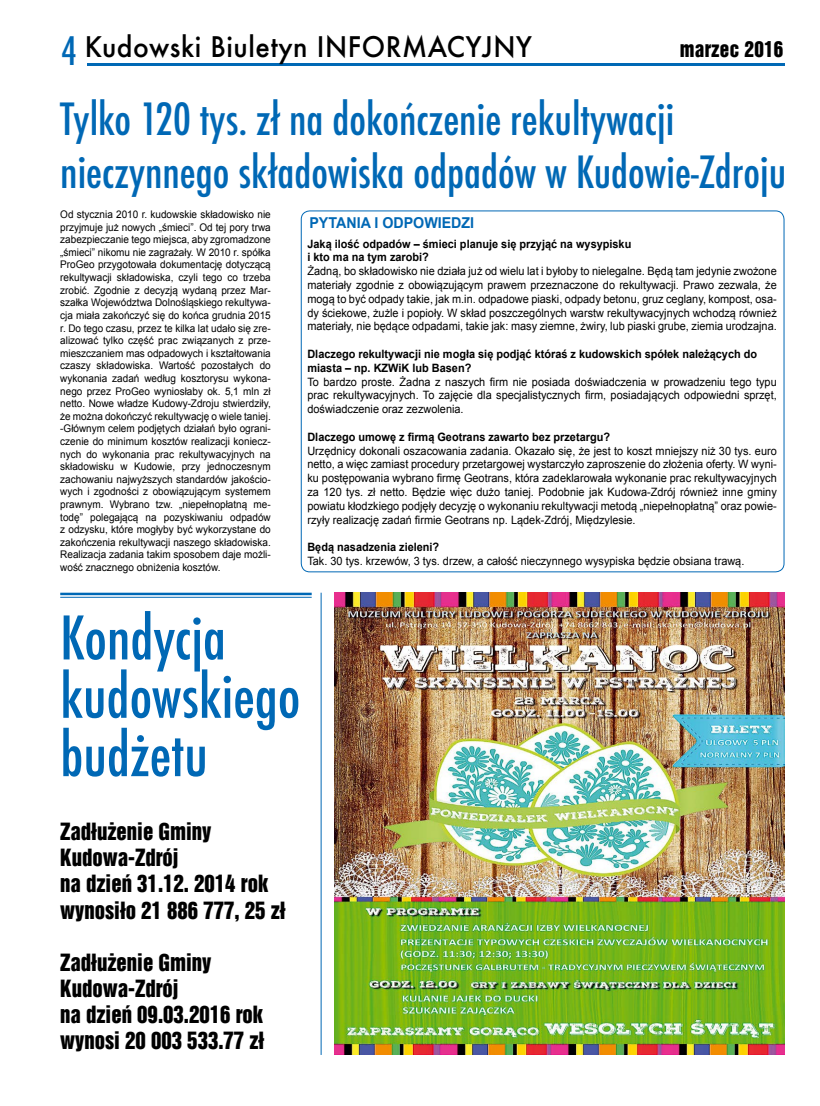
<style>
.page{position:relative;width:820px;height:1106px;background:#fff}
.page>*{position:absolute;margin:0;border:0;box-sizing:border-box;transform-origin:0 0}
.t1{font:500 condensed 58.3px/58.3px "Futura";color:#0068b5}
.t2{font:500 condensed 43.1px/52.7px "Futura";color:#0068b5}
.t3{font:500 27.6px "Futura";letter-spacing:.02em;color:#000;scale:.95 1}
.t4{font:21.8px/26.1px "Switzerland Inserat";color:#000;scale:.95 1}
.t5{font:20px "Switzerland Inserat";letter-spacing:.015em;color:#000;scale:.95 1}
.t6{font:700 15px "Arial";color:#0068b5;scale:.95 1}
.t7{font:11.5px/13.8px "Arial";color:#000;text-align:justify;scale:.95 1}
.t8{font:700 11.5px/13.8px "Arial";color:#000;scale:.95 1}
.t9{font:10.5px/12.6px "Arial";color:#000;text-align:justify;scale:.95 1}
.s1{font-stretch:condensed;font-size:38.1px;color:#0068b5}
</style>
<div class="page">
<hr style="left:86px;top:63px;width:698px;height:3px;background:#0068b5">
<hr style="left:60px;top:592px;width:251px;height:3px;background:#0068b5">
<hr style="left:60px;top:597px;width:251px;height:1px;background:#0068b5">
<img style="left:334px;top:592px;width:450px;height:462px">
<hr style="left:320px;top:592px;width:1px;height:462px;background:#0068b5">
<h3 class="t3" style="left:61px;top:27px;width:497px"><span class="s1">4</span> Kudowski Biuletyn INFORMACYJNY</h3>
<h3 class="t5" style="left:679px;top:36px;width:111px">marzec 2016</h3>
<h2 class="t2" style="left:60px;top:93px;width:727px">Tylko 120 tys. zł na dokończenie rekultywacji nieczynnego składowiska odpadów w Kudowie-Zdroju</h2>
<p class="t9" style="left:60px;top:208px;width:223px">Od stycznia 2010 r. kudowskie składowisko nie przyjmuje już nowych „śmieci”. Od tej pory trwa zabezpieczanie tego miejsca, aby zgromadzone „śmieci” nikomu nie zagrażały. W 2010 r. spółka ProGeo przygotowała dokumentację dotyczącą rekultywacji składowiska, czyli tego co trzeba zrobić. Zgodnie z decyzją wydaną przez Mar&shy;szałka Województwa Dolnośląskiego rekultywa&shy;cja miała zakończyć się do końca grudnia 2015 r. Do tego czasu, przez te kilka lat udało się zre&shy;alizować tylko część prac związanych z prze&shy;mieszczaniem mas odpadowych i kształtowania czaszy składowiska. Wartość pozostałych do wykonania zadań według kosztorysu wykona&shy;nego przez ProGeo wyniosłaby ok. 5,1 mln zł netto. Nowe władze Kudowy-Zdroju stwierdziły, że można dokończyć rekultywację o wiele taniej. -Głównym celem podjętych działań było ograni&shy;czenie do minimum kosztów realizacji koniecz&shy;nych do wykonania prac rekultywacyjnych na składowisku w Kudowie, przy jednoczesnym zachowaniu najwyższych standardów jakościo&shy;wych i zgodności z obowiązującym systemem prawnym. Wybrano tzw. „niepełnopłatną me&shy;todę” polegającą na pozyskiwaniu odpadów z odzysku, które mogłyby być wykorzystane do zakończenia rekultywacji naszego składowiska.<br>Realizacja zadania takim sposobem daje możli&shy;wość znacznego obniżenia kosztów.</p>
<h3 class="t6" style="left:309px;top:213px;width:175px">PYTANIA I ODPOWIEDZI</h3>
<p class="t8" style="left:307px;top:237px;width:342px">Jaką ilość odpadów – śmieci planuje się przyjąć na wysypisku i kto ma na tym zarobi?</p>
<p class="t7" style="left:307px;top:264px;width:495px">Żadną, bo składowisko nie działa już od wielu lat i byłoby to nielegalne. Będą tam jedynie zwożone materiały zgodnie z obowiązującym prawem przeznaczone do rekultywacji. Prawo zezwala, że mogą to być odpady takie, jak m.in. odpadowe piaski, odpady betonu, gruz ceglany, kompost, osa&shy;dy ściekowe, żużle i popioły. W skład poszczególnych warstw rekultywacyjnych wchodzą również materiały, nie będące odpadami, takie jak: masy ziemne, żwiry, lub piaski grube, ziemia urodzajna.</p>
<p class="t8" style="left:307px;top:347px;width:474px">Dlaczego rekultywacji nie mogła się podjąć któraś z kudowskich spółek należących do miasta – np. KZWiK lub Basen?</p>
<p class="t7" style="left:307px;top:375px;width:495px">To bardzo proste. Żadna z naszych firm nie posiada doświadczenia w prowadzeniu tego typu prac rekultywacyjnych. To zajęcie dla specjalistycznych firm, posiadających odpowiedni sprzęt, doświadczenie oraz zezwolenia.</p>
<p class="t8" style="left:307px;top:430px;width:320px">Dlaczego umowę z firmą Geotrans zawarto bez przetargu?</p>
<p class="t7" style="left:307px;top:444px;width:495px">Urzędnicy dokonali oszacowania zadania. Okazało się, że jest to koszt mniejszy niż 30 tys. euro netto, a więc zamiast procedury przetargowej wystarczyło zaproszenie do złożenia oferty. W wyni&shy;ku postępowania wybrano firmę Geotrans, która zadeklarowała wykonanie prac rekultywacyjnych za 120 tys. zł netto. Będzie więc dużo taniej. Podobnie jak Kudowa-Zdrój również inne gminy powiatu kłodzkiego podjęły decyzję o wykonaniu rekultywacji metodą „niepełnopłatną” oraz powie&shy;rzyły realizację zadań firmie Geotrans np. Lądek-Zdrój, Międzylesie.</p>
<p class="t8" style="left:307px;top:540px;width:140px">Będą nasadzenia zieleni?</p>
<p class="t7" style="left:307px;top:554px;width:461px">Tak. 30 tys. krzewów, 3 tys. drzew, a całość nieczynnego wysypiska będzie obsiana trawą.</p>
<h1 class="t1" style="left:60px;top:609px;width:241px">Kondycja kudowskiego budżetu</h1>
<h3 class="t4" style="left:60px;top:818px;width:239px">Zadłużenie Gminy<br>Kudowa-Zdrój<br>na dzień 31.12. 2014 rok wynosiło 21 886 777, 25 zł</h3>
<h3 class="t4" style="left:60px;top:949px;width:216px">Zadłużenie Gminy<br>Kudowa-Zdrój<br>na dzień 09.03.2016 rok wynosi 20 003 533.77 zł</h3>
</div>
